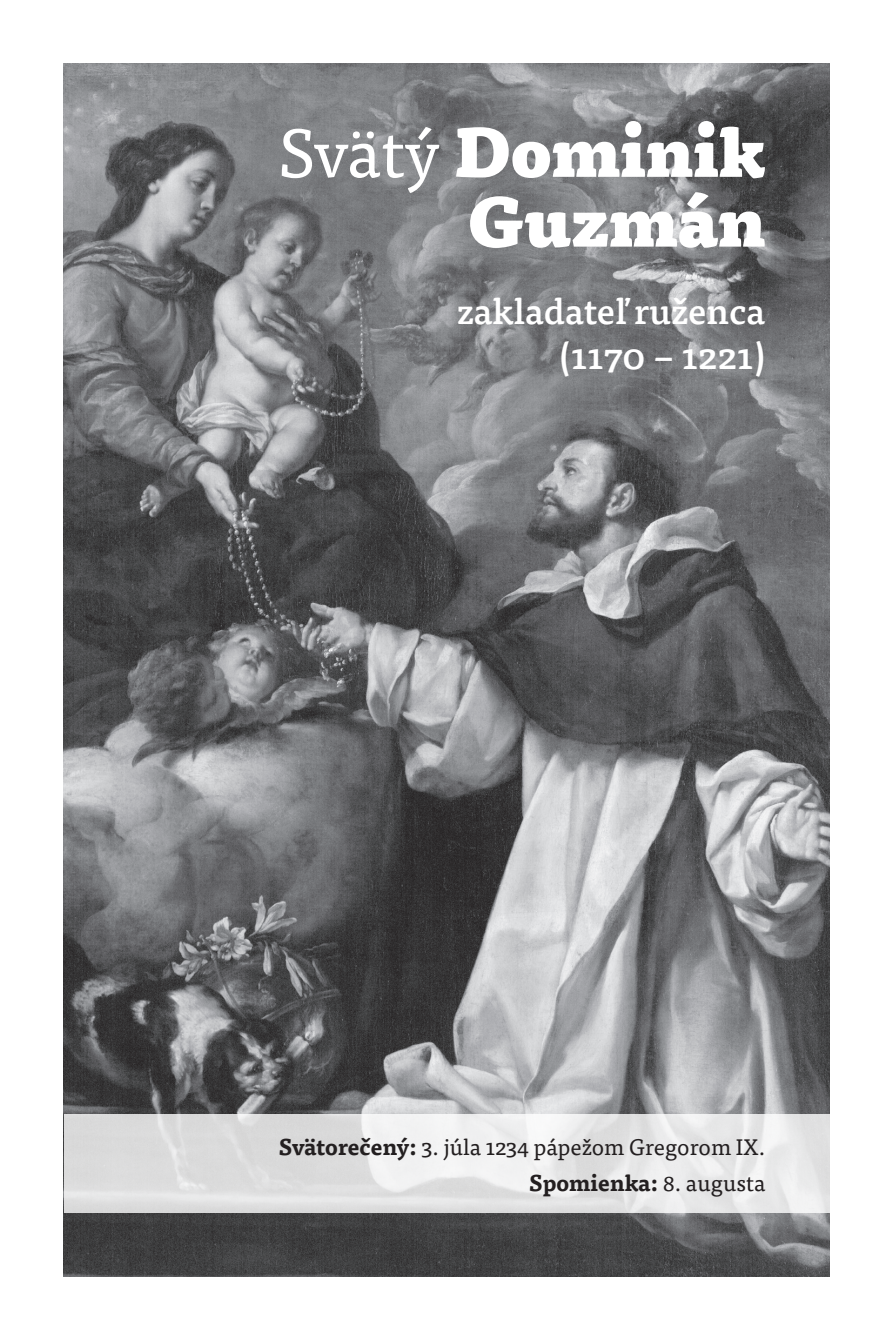
<style>
.page{position:relative;width:893px;height:1340px;background:#fff}
.page>*{position:absolute;margin:0;border:0;box-sizing:border-box;transform-origin:0 0}
.NAZOV_KAPITOLY{font:900 67.5px/69.8px "Tisa Pro";color:#fff;text-align:right}
.PODNAZOV_KAPITOLY{font:500 36px "Tisa Pro";color:#fff}
.POPIS_KAPITOLY{font:22.5px "Tisa Pro";color:#231f20}
.POPIS_KAPITOLY-2{font:700 22.5px "Tisa Pro";color:#231f20}
.s1{font-weight:400}
.s2{font-weight:700}
</style>
<div class="page">
<img style="left:64px;top:64px;width:765px;height:1212px">
<svg style="left:64px;top:1114px;width:765px;height:98px;fill:#e2e2e3"></svg>
<p class="NAZOV_KAPITOLY" style="left:278px;top:112px;width:488px"><span class="s1">Svätý</span> Dominik<br>Guzmán</p>
<p class="PODNAZOV_KAPITOLY" style="left:457px;top:283px;width:310px">zakladateľ ruženca</p>
<p class="PODNAZOV_KAPITOLY" style="left:559px;top:328px;width:208px">(1170 − 1221)</p>
<p class="POPIS_KAPITOLY" style="left:278px;top:1130px;width:488px"><span class="s2">Svätorečený:</span> 3. júla 1234 pápežom Gregorom IX.</p>
<p class="POPIS_KAPITOLY-2" style="left:529px;top:1165px;width:238px">Spomienka: <span class="s1">8. augusta</span></p>
</div>
